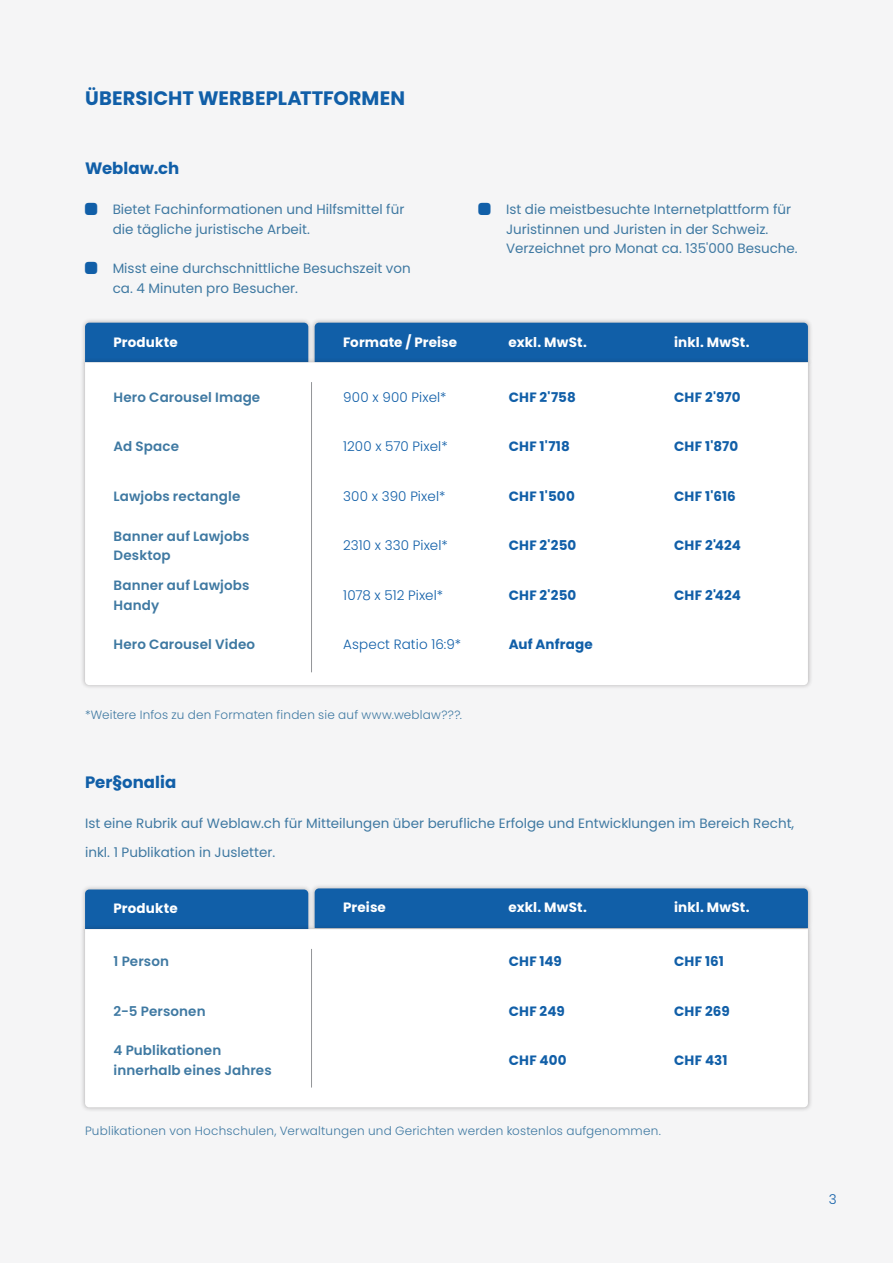
<style>
.page{position:relative;width:893px;height:1263px;background:#f5f5f6}
.page>*{position:absolute;margin:0;border:0;box-sizing:border-box;transform-origin:0 0}
.t1{font:700 19.5px "Poppins";letter-spacing:.005em;color:#115fa8}
.t2{font:700 16.5px "Poppins";letter-spacing:.005em;color:#115fa8}
.t3{font:13.5px/19.8px "Poppins";color:#3f79a2}
.t4{font:600 13.5px/19.8px "Poppins";letter-spacing:.01em;color:#3f79a2}
.t5{font:700 13.5px "Poppins";letter-spacing:.01em;color:#115fa8}
.t6{font:300 13.5px "Poppins";letter-spacing:.005em;color:#115fa8}
.t7{font:700 13.5px "Poppins";letter-spacing:.01em;color:#fff}
.t8{font:600 13.5px "Poppins";letter-spacing:.01em;color:#3d78a1}
.t9{font:300 12px "Poppins";letter-spacing:.015em;color:#3f79a2}
</style>
<div class="page">
<div style="left:80px;top:318px;width:233px;height:49px;background:#231f20;opacity:.3"></div>
<div style="left:85px;top:323px;width:223px;height:35px;background:#115fa8"></div>
<div style="left:310px;top:318px;width:503px;height:49px;background:#231f20;opacity:.3"></div>
<div style="left:315px;top:323px;width:493px;height:35px;background:#115fa8"></div>
<div style="left:80px;top:885px;width:233px;height:49px;background:#231f20;opacity:.3"></div>
<div style="left:85px;top:889px;width:223px;height:35px;background:#115fa8"></div>
<div style="left:310px;top:884px;width:503px;height:49px;background:#e5e5e6"></div>
<div style="left:315px;top:888px;width:493px;height:36px;background:#115fa8"></div>
<div style="left:80px;top:358px;width:733px;height:332px;background:#231f20;opacity:.3"></div>
<div style="left:85px;top:362px;width:723px;height:323px;background:#fff"></div>
<hr style="left:311px;top:382px;width:1px;height:290px;background:#939598">
<div style="left:80px;top:924px;width:733px;height:188px;background:#231f20;opacity:.3"></div>
<div style="left:85px;top:929px;width:723px;height:178px;background:#fff"></div>
<hr style="left:311px;top:949px;width:1px;height:138px;background:#939598">
<h1 class="t1" style="left:85px;top:87px;width:322px">ÜBERSICHT WERBEPLATTFORMEN</h1>
<p class="t2" style="left:85px;top:159px;width:96px">Weblaw.ch</p>
<p class="t3" style="left:113px;top:199px;width:293px">Bietet Fachinformationen und Hilfsmittel für die tägliche juristische Arbeit.</p>
<p class="t3" style="left:113px;top:259px;width:300px">Misst eine durchschnittliche Besuchszeit von ca. 4 Minuten pro Besucher.</p>
<p class="t3" style="left:506px;top:199px;width:293px">Ist die meistbesuchte Internetplattform für<br>Juristinnen und Juristen in der Schweiz.<br>Verzeichnet pro Monat ca. 135'000 Besuche.</p>
<p class="t7" style="left:114px;top:334px;width:66px">Produkte</p>
<p class="t7" style="left:343px;top:334px;width:116px">Formate / Preise</p>
<p class="t7" style="left:509px;top:334px;width:80px">exkl. MwSt.</p>
<p class="t7" style="left:674px;top:334px;width:77px">inkl. MwSt.</p>
<p class="t4" style="left:114px;top:387px;width:148px">Hero Carousel Image</p>
<p class="t6" style="left:343px;top:389px;width:105px">900 x 900 Pixel*</p>
<p class="t5" style="left:509px;top:389px;width:69px">CHF 2'758</p>
<p class="t5" style="left:674px;top:389px;width:68px">CHF 2'970</p>
<p class="t4" style="left:114px;top:437px;width:67px">Ad Space</p>
<p class="t6" style="left:343px;top:439px;width:106px">1200 x 570 Pixel*</p>
<p class="t5" style="left:509px;top:439px;width:63px">CHF 1'718</p>
<p class="t5" style="left:674px;top:439px;width:66px">CHF 1'870</p>
<p class="t4" style="left:114px;top:486px;width:128px">Lawjobs rectangle</p>
<p class="t6" style="left:343px;top:488px;width:104px">300 x 390 Pixel*</p>
<p class="t5" style="left:509px;top:488px;width:68px">CHF 1'500</p>
<p class="t5" style="left:674px;top:488px;width:63px">CHF 1'616</p>
<p class="t4" style="left:114px;top:526px;width:137px">Banner auf Lawjobs<br>Desktop</p>
<p class="t6" style="left:343px;top:538px;width:106px">2310 x 330 Pixel*</p>
<p class="t5" style="left:509px;top:538px;width:69px">CHF 2'250</p>
<p class="t5" style="left:674px;top:538px;width:68px">CHF 2'424</p>
<p class="t4" style="left:114px;top:575px;width:137px">Banner auf Lawjobs<br>Handy</p>
<p class="t6" style="left:343px;top:587px;width:102px">1078 x 512 Pixel*</p>
<p class="t5" style="left:509px;top:587px;width:69px">CHF 2'250</p>
<p class="t5" style="left:674px;top:587px;width:68px">CHF 2'424</p>
<p class="t8" style="left:114px;top:637px;width:143px">Hero Carousel Video</p>
<p class="t6" style="left:343px;top:637px;width:120px">Aspect Ratio 16:9*</p>
<p class="t5" style="left:509px;top:637px;width:86px">Auf Anfrage</p>
<p class="t9" style="left:85px;top:707px;width:378px">*Weitere Infos zu den Formaten finden sie auf www.weblaw???.</p>
<p class="t2" style="left:85px;top:773px;width:93px">Per§onalia</p>
<p class="t3" style="left:85px;top:808px;width:711px;line-height:29.7px">Ist eine Rubrik auf Weblaw.ch für Mitteilungen über berufliche Erfolge und Entwicklungen im Bereich Recht, inkl. 1 Publikation in Jusletter.</p>
<p class="t7" style="left:114px;top:901px;width:66px">Produkte</p>
<p class="t7" style="left:343px;top:900px;width:44px">Preise</p>
<p class="t7" style="left:509px;top:900px;width:80px">exkl. MwSt.</p>
<p class="t7" style="left:674px;top:900px;width:77px">inkl. MwSt.</p>
<p class="t4" style="left:114px;top:952px;width:57px">1 Person</p>
<p class="t5" style="left:509px;top:954px;width:55px">CHF 149</p>
<p class="t5" style="left:674px;top:954px;width:51px">CHF 161</p>
<p class="t4" style="left:114px;top:1001px;width:94px">2-5 Personen</p>
<p class="t5" style="left:509px;top:1003px;width:58px">CHF 249</p>
<p class="t5" style="left:674px;top:1003px;width:57px">CHF 269</p>
<p class="t4" style="left:114px;top:1041px;width:160px">4 Publikationen innerhalb eines Jahres</p>
<p class="t5" style="left:509px;top:1053px;width:59px">CHF 400</p>
<p class="t5" style="left:674px;top:1053px;width:55px">CHF 431</p>
<p class="t9" style="left:85px;top:1123px;width:577px">Publikationen von Hochschulen, Verwaltungen und Gerichten werden kostenlos aufgenommen.</p>
<p class="t6" style="left:829px;top:1191px;width:9px">3</p>
</div>
